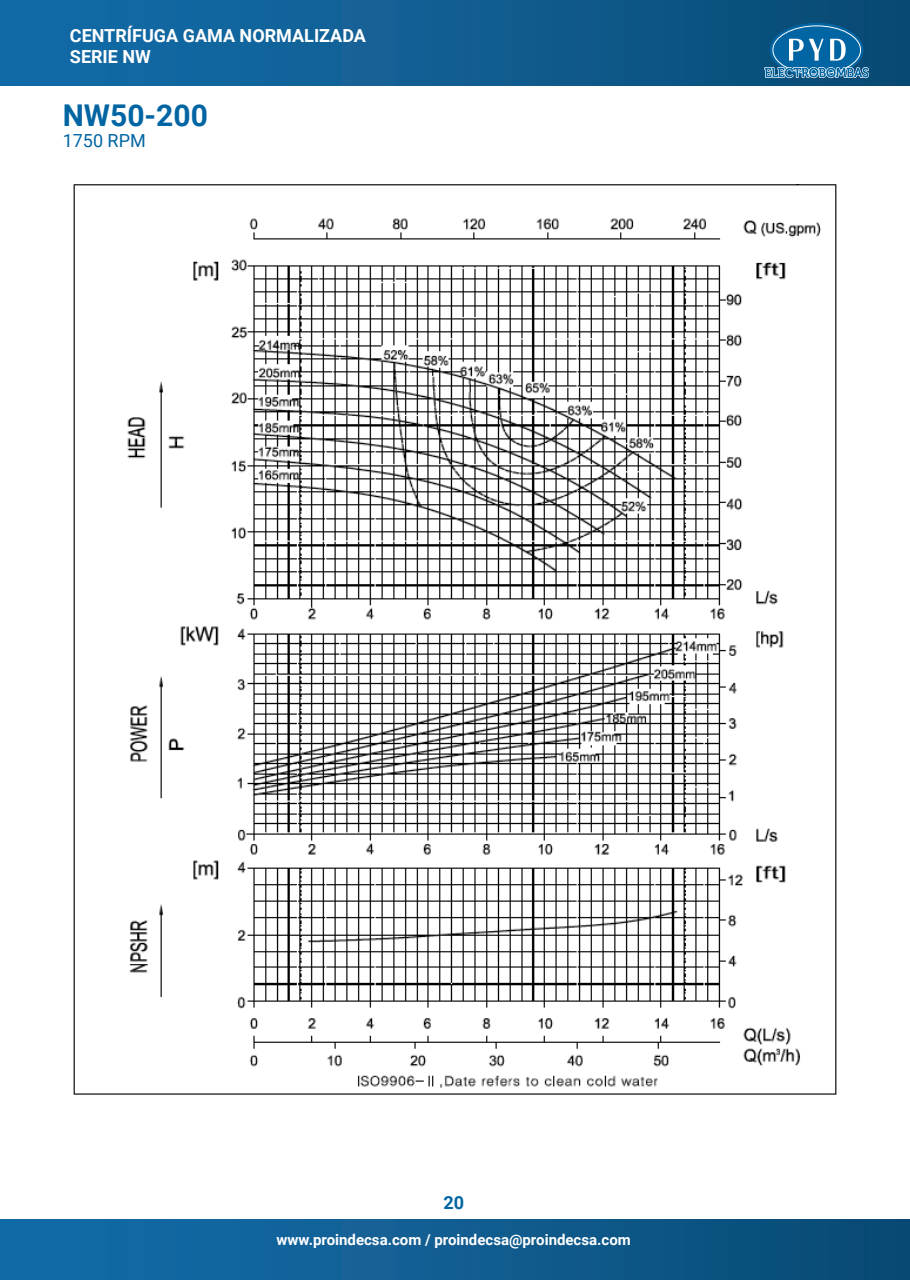
<style>
.page{position:relative;width:910px;height:1280px;background:#fff}
.page>*{position:absolute;margin:0;border:0;box-sizing:border-box;transform-origin:0 0}
.t1{font:700 30px "Roboto";color:#0065a2}
.t2{font:700 18px/21.6px "Roboto";color:#fff}
.t3{font:18px "Roboto";color:#0065a2}
.t4{font:700 18px "Roboto";color:#0065a2}
.t5{font:700 15px "Roboto";color:#fff}
</style>
<div class="page">
<div style="left:0;top:0;width:910px;height:86px;background:linear-gradient(to right,#146daa,#0a4b75)"></div>
<div style="left:0;top:1220px;width:910px;height:60px;background:linear-gradient(to right,#146daa,#0a4b75)"></div>
<svg style="left:770px;top:23px;width:93px;height:54px"></svg>
<svg style="left:763px;top:36px;width:107px;height:50px;background:#2e77a4"></svg>
<img style="left:73px;top:184px;width:764px;height:911px">
<p class="t2" style="left:70px;top:24px;width:298px">CENTRÍFUGA GAMA NORMALIZADA<br>SERIE NW</p>
<h1 class="t1" style="left:63px;top:94px;width:147px">NW50-200</h1>
<p class="t3" style="left:63px;top:128px;width:85px">1750 RPM</p>
<p class="t4" style="left:443px;top:1190px;width:22px">20</p>
<p class="t5" style="left:277px;top:1229px;width:356px">www.proindecsa.com / proindecsa@proindecsa.com</p>
</div>
